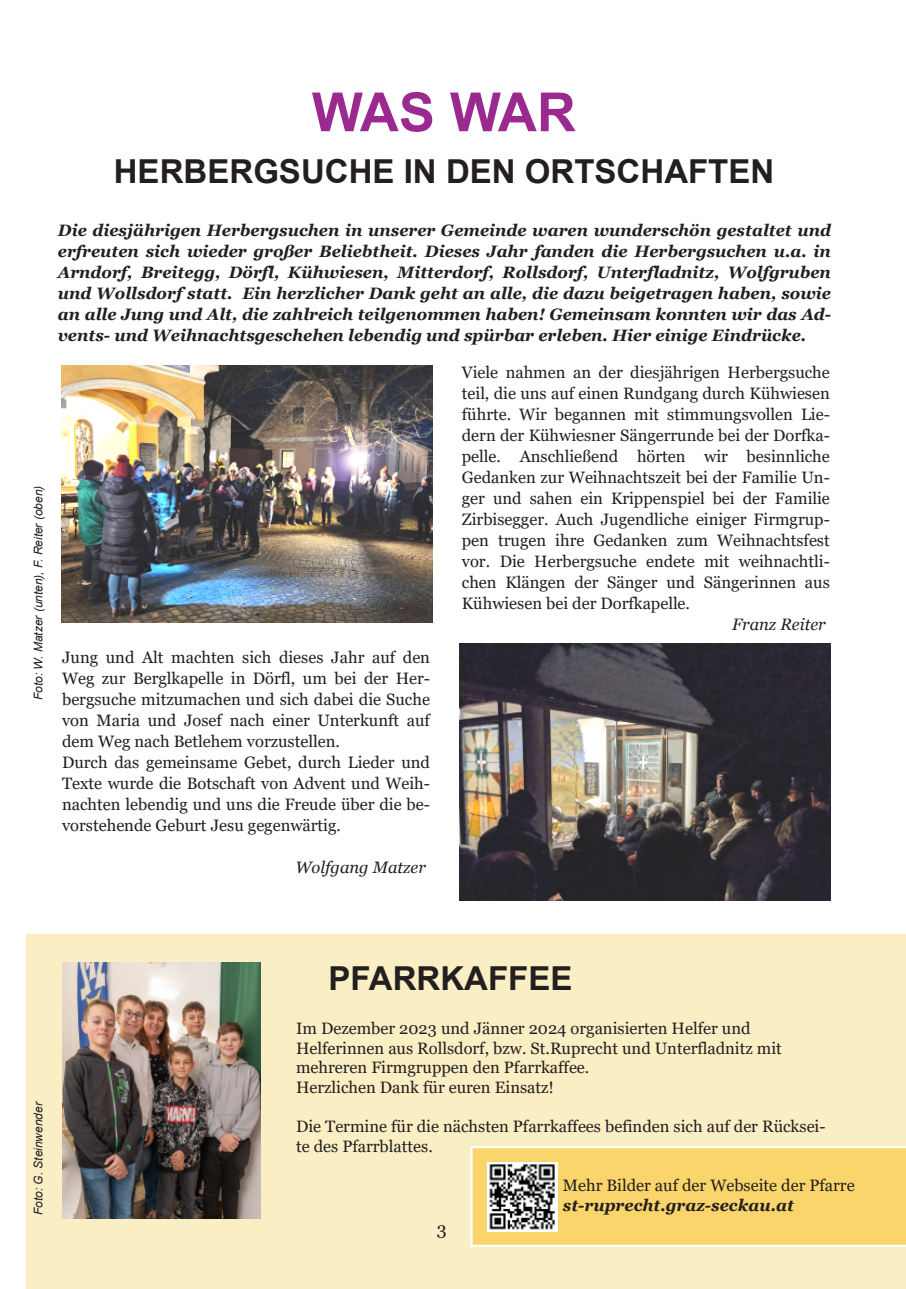
<style>
.page{position:relative;width:906px;height:1289px;background:#fff}
.page>*{position:absolute;margin:0;border:0;box-sizing:border-box;transform-origin:0 0}
.t1{font:700 54px "Arial";letter-spacing:-.025em;color:#9b2a90}
.t2{font:700 33px "Arial";color:#231f20}
.t3{font:18px "Georgia";color:#231f20}
.t4{font:16.5px/21px "Georgia";color:#231f20}
.t5{font:italic 700 16.5px/21px "Georgia";color:#231f20;text-align:justify}
.t6{font:italic 16.5px "Georgia";color:#231f20}
.t7{font:italic 12px "Arial";letter-spacing:-.005em;color:#231f20}
</style>
<div class="page">
<div style="left:25px;top:933px;width:881px;height:355px;background:#faeec4"></div>
<img style="left:61px;top:365px;width:372px;height:257px">
<img style="left:459px;top:643px;width:371px;height:257px">
<img style="left:63px;top:962px;width:197px;height:256px">
<svg style="left:470px;top:1145px;width:436px;height:101px;background:#fad773"></svg>
<img style="left:487px;top:1162px;width:70px;height:68px">
<h1 class="t1" style="left:312px;top:82px;width:265px">WAS WAR</h1>
<h2 class="t2" style="left:114px;top:153px;width:662px">HERBERGSUCHE IN DEN ORTSCHAFTEN</h2>
<p class="t7" style="left:32px;top:700px;width:216px;rotate:-90deg">Foto: W. Matzer (unten), F. Reiter (oben)</p>
<p class="t5" style="left:58px;top:220px;width:774px">Die diesjährigen Herbergsuchen in unserer Gemeinde waren wunderschön gestaltet und erfreuten sich wieder großer Beliebtheit. Dieses Jahr fanden die Herbergsuchen u.a. in Arndorf, Breitegg, Dörfl, Kühwiesen, Mitterdorf, Rollsdorf, Unterfladnitz, Wolfgruben und Wollsdorf statt. Ein herzlicher Dank geht an alle, die dazu beigetragen haben, sowie an alle Jung und Alt, die zahlreich teilgenommen haben! Gemeinsam konnten wir das Ad&shy;vents- und Weihnachtsgeschehen lebendig und spürbar erleben. Hier einige Eindrücke.</p>
<p class="t4" style="left:62px;top:646px;width:369px">Jung und Alt machten sich dieses Jahr auf den Weg zur Berglkapelle in Dörfl, um bei der Her&shy;bergsuche mitzumachen und sich dabei die Suche von Maria und Josef nach einer Unterkunft auf dem Weg nach Betlehem vorzustellen.<br>Durch das gemeinsame Gebet, durch Lieder und Texte wurde die Botschaft von Advent und Weih&shy;nachten lebendig und uns die Freude über die be&shy;vorstehende Geburt Jesu gegenwärtig.</p>
<p class="t6" style="left:295px;top:857px;width:132px">Wolfgang Matzer</p>
<p class="t4" style="left:462px;top:361px;width:369px;text-align:justify">Viele nahmen an der diesjährigen Herbergsuche teil, die uns auf einen Rundgang durch Kühwiesen führte. Wir begannen mit stimmungsvollen Lie&shy;dern der Kühwiesner Sängerrunde bei der Dorfka&shy;pelle. Anschließend hörten wir besinnliche Gedanken zur Weihnachtszeit bei der Familie Un&shy;ger und sahen ein Krippenspiel bei der Familie Zirbisegger. Auch Jugendliche einiger Firmgrup&shy;pen trugen ihre Gedanken zum Weihnachtsfest vor. Die Herbergsuche endete mit weihnachtli&shy;chen Klängen der Sänger und Sängerinnen aus Kühwiesen bei der Dorfkapelle.</p>
<p class="t6" style="left:732px;top:615px;width:95px">Franz Reiter</p>
<p class="t7" style="left:32px;top:1214px;width:115px;rotate:-90deg">Foto: G. Steinwender</p>
<h2 class="t2" style="left:328px;top:960px;width:245px">PFARRKAFFEE</h2>
<p class="t4" style="left:296px;top:1018px;width:487px;line-height:19.5px">Im Dezember 2023 und Jänner 2024 organisierten Helfer und Helferinnen aus Rollsdorf, bzw. St.Ruprecht und Unterfladnitz mit mehreren Firmgruppen den Pfarrkaffee.<br>Herzlichen Dank für euren Einsatz!</p>
<p class="t4" style="left:296px;top:1116px;width:531px;line-height:19.5px">Die Termine für die nächsten Pfarrkaffees befinden sich auf der Rücksei&shy;te des Pfarrblattes.</p>
<p class="t4" style="left:563px;top:1174px;width:293px">Mehr Bilder auf der Webseite der Pfarre</p>
<p class="t5" style="left:563px;top:1194px;width:232px">st-ruprecht.graz-seckau.at</p>
<p class="t3" style="left:437px;top:1218px;width:11px">3</p>
</div>
